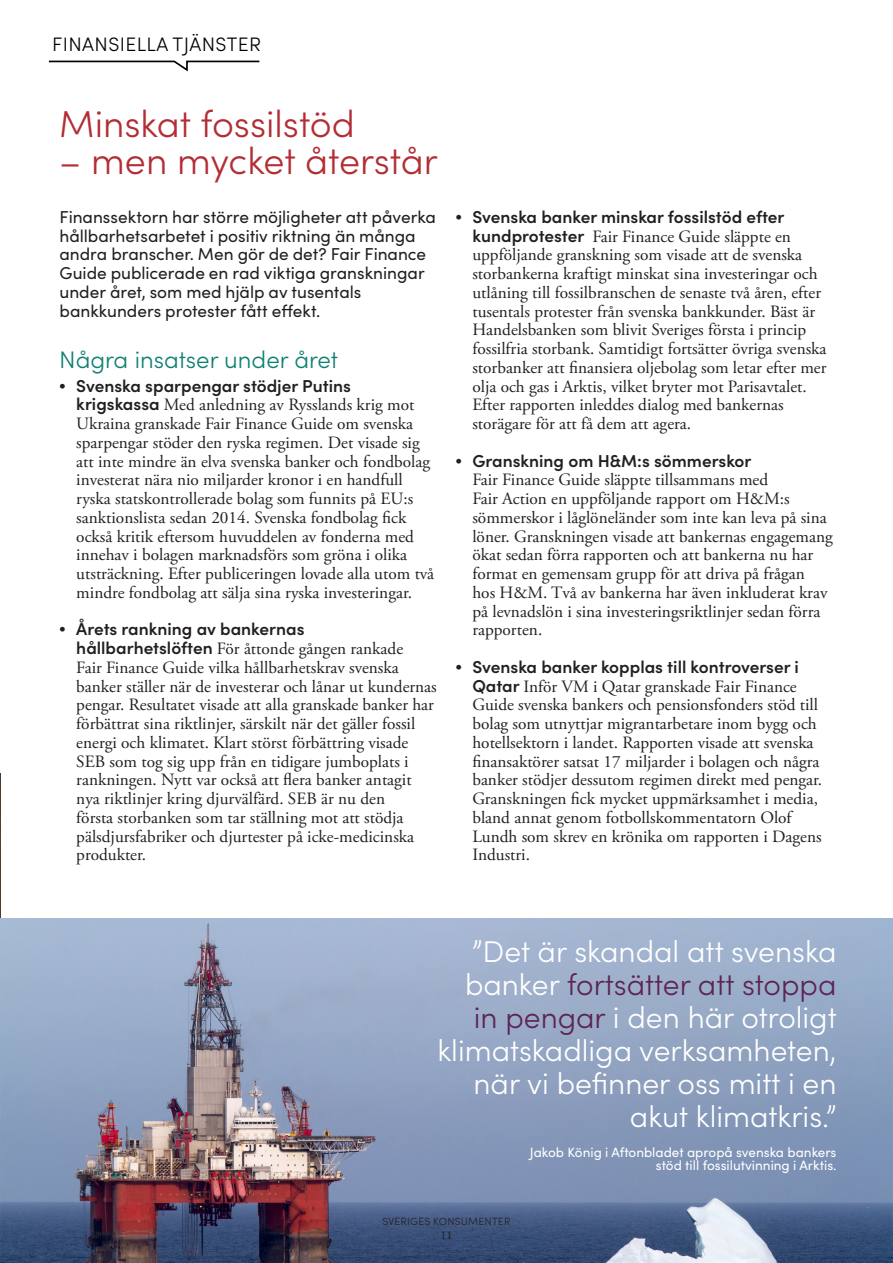
<style>
.page{position:relative;width:893px;height:1263px;background:#fff}
.page>*{position:absolute;margin:0;border:0;box-sizing:border-box;transform-origin:0 0}
.Rubrik{font:300 37.5px "Sofia Pro";color:#b32d35}
.Citat{font:300 30px/33px "Sofia Pro";color:#fff;text-align:right}
.Rubrik_insatser{font:300 24px "Sofia Pro";color:#0f8074}
.Rubrik_avsnitt_-_vän{font:300 19.5px "Sofia Pro";letter-spacing:.02em;color:#000}
.t1{font:17.25px/18.8px "Adobe Garamond Pro";color:#231f20}
.Ingress{font:17.25px/18.8px "Sofia Pro";color:#231f20}
.Citat_namn{font:13.5px/13.5px "Sofia Pro";color:#fff;text-align:right}
.t2{font:12px "Adobe Garamond Pro";color:#231f20}
.t3{font:300 10.5px "Sofia Pro";letter-spacing:.02em;color:#231f20}
.s1{font-family:"Sofia Pro";font-weight:600}
.s2{color:#5c2454}
</style>
<div class="page">
<img style="left:0;top:773px;width:1px;height:145px">
<img style="left:0;top:918px;width:893px;height:345px">
<svg style="left:48px;top:60px;width:212px;height:12px"></svg>
<p class="Rubrik_avsnitt_-_vän" style="left:52px;top:30px;width:210px">FINANSIELLA TJÄNSTER</p>
<p class="Rubrik" style="left:59px;top:97px;width:297px">Minskat fossilstöd</p>
<p class="Rubrik" style="left:59px;top:134px;width:380px">– men mycket återstår</p>
<p class="Ingress" style="left:60px;top:207px;width:378px">Finanssektorn har större möjligheter att påverka hållbarhetsarbetet i positiv riktning än många andra branscher. Men gör de det? Fair Finance Guide publicerade en rad viktiga granskningar under året, som med hjälp av tusentals bankkunders protester fått effekt.</p>
<p class="Rubrik_insatser" style="left:59px;top:343px;width:280px">Några insatser under året</p>
<p class="t1" style="left:76px;top:377px;width:359px;text-indent:-17px">• <span class="s1">Svenska sparpengar stödjer Putins krigskassa</span> Med anledning av Rysslands krig mot Ukraina granskade Fair Finance Guide om svenska sparpengar stöder den ryska regimen. Det visade sig att inte mindre än elva svenska banker och fondbolag investerat nära nio miljarder kronor i en handfull ryska statskontrollerade bolag som funnits på EU:s sanktionslista sedan 2014. Svenska fondbolag fick också kritik eftersom huvuddelen av fonderna med innehav i bolagen marknadsförs som gröna i olika utsträckning. Efter publiceringen lovade alla utom två mindre fondbolag att sälja sina ryska investeringar.</p>
<p class="t1" style="left:76px;top:621px;width:362px;text-indent:-17px">• <span class="s1">Årets rankning av bankernas hållbarhetslöften</span> För åttonde gången rankade<br>Fair Finance Guide vilka hållbarhetskrav svenska banker ställer när de investerar och lånar ut kundernas pengar. Resultatet visade att alla granskade banker har förbättrat sina riktlinjer, särskilt när det gäller fossil energi och klimatet. Klart störst förbättring visade SEB som tog sig upp från en tidigare jumboplats i rankningen. Nytt var också att flera banker antagit nya riktlinjer kring djurvälfärd. SEB är nu den<br>första storbanken som tar ställning mot att stödja pälsdjursfabriker och djurtester på icke-medicinska produkter.</p>
<p class="t1" style="left:472px;top:209px;width:356px;text-indent:-17px">• <span class="s1">Svenska banker minskar fossilstöd efter kundprotester</span> Fair Finance Guide släppte en uppföljande granskning som visade att de svenska storbankerna kraftigt minskat sina investeringar och utlåning till fossilbranschen de senaste två åren, efter tusentals protester från svenska bankkunder. Bäst är Handelsbanken som blivit Sveriges första i princip fossilfria storbank. Samtidigt fortsätter övriga svenska storbanker att finansiera oljebolag som letar efter mer olja och gas i Arktis, vilket bryter mot Parisavtalet.<br>Efter rapporten inleddes dialog med bankernas storägare för att få dem att agera.</p>
<p class="t1" style="left:472px;top:452px;width:362px;text-indent:-17px">• <span class="s1">Granskning om H&amp;M:s sömmerskor<br></span>Fair Finance Guide släppte tillsammans med<br>Fair Action en uppföljande rapport om H&amp;M:s sömmerskor i låglöneländer som inte kan leva på sina löner. Granskningen visade att bankernas engagemang ökat sedan förra rapporten och att bankerna nu har format en gemensam grupp för att driva på frågan<br>hos H&amp;M. Två av bankerna har även inkluderat krav på levnadslön i sina investeringsriktlinjer sedan förra rapporten.</p>
<p class="t1" style="left:472px;top:659px;width:351px;text-indent:-17px">• <span class="s1">Svenska banker kopplas till kontroverser i Qatar</span> Inför VM i Qatar granskade Fair Finance Guide svenska bankers och pensionsfonders stöd till bolag som utnyttjar migrantarbetare inom bygg och hotellsektorn i landet. Rapporten visade att svenska finansaktörer satsat 17 miljarder i bolagen och några banker stödjer dessutom regimen direkt med pengar.<br>Granskningen fick mycket uppmärksamhet i media, bland annat genom fotbollskommentatorn Olof Lundh som skrev en krönika om rapporten i Dagens Industri.</p>
<p class="Citat" style="left:437px;top:933px;width:401px">”Det är skandal att svenska banker <span class="s2">fortsätter att stoppa in pengar</span> i den här otroligt klimatskadliga verksamheten, när vi befinner oss mitt i en akut klimatkris.”</p>
<p class="Citat_namn" style="left:530px;top:1144px;width:308px">Jakob König i Aftonbladet apropå svenska bankers stöd till fossilutvinning i Arktis.</p>
<p class="t3" style="left:382px;top:1214px;width:129px">SVERIGES KONSUMENTER</p>
<p class="t2" style="left:440px;top:1228px;width:13px">11</p>
</div>
